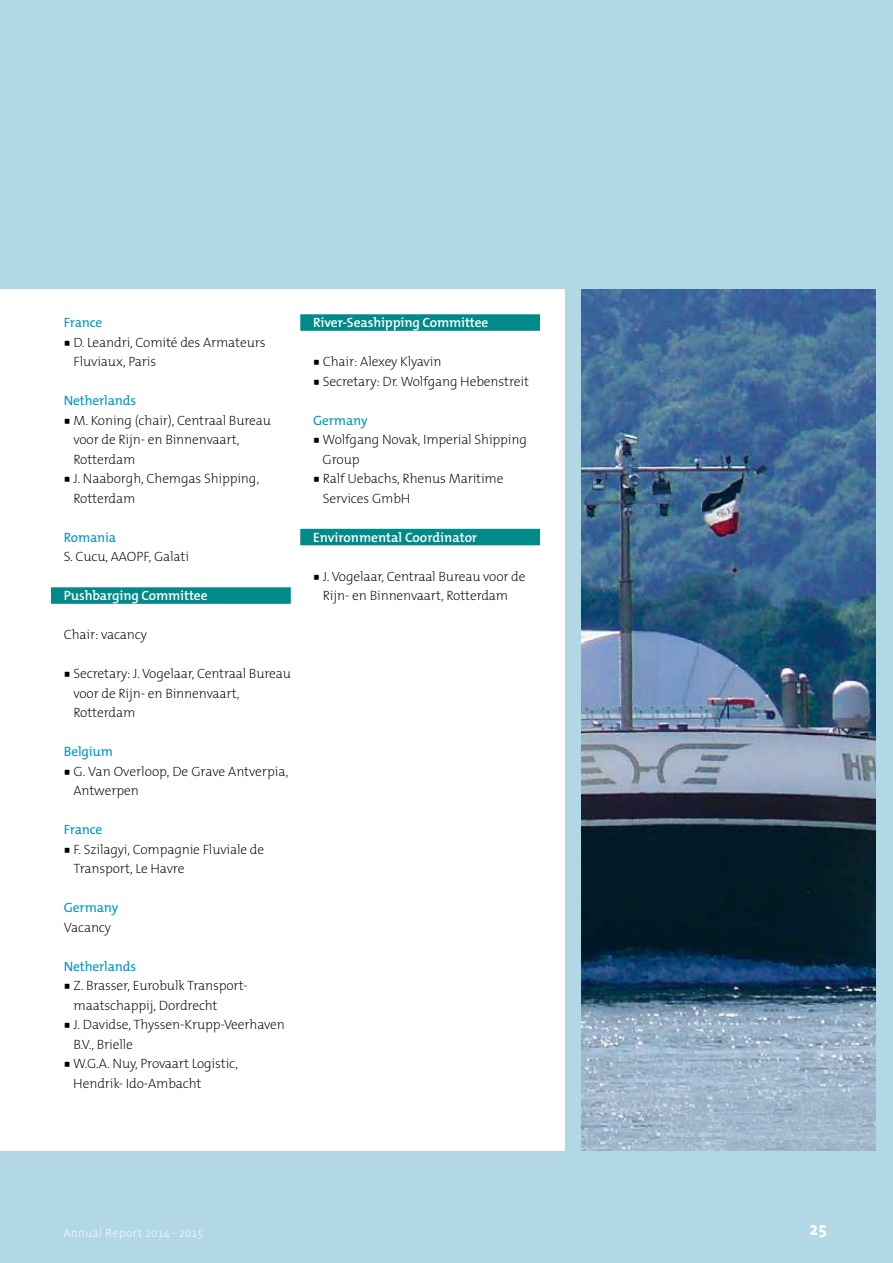
<style>
.page{position:relative;width:893px;height:1263px;background:#b1d8e4}
.page>*{position:absolute;margin:0;border:0;box-sizing:border-box;transform-origin:0 0}
.t1{font:700 18px "Vista Sans OT";color:#fff}
.t2{font:200 13.5px/19.5px "The Mix B W2";letter-spacing:-.01em;color:#000}
.t3{font:600 13.5px "The Mix B W6";letter-spacing:-.01em;color:#fff}
.t4{font:13.5px "The Mix B W5 Plain";letter-spacing:-.01em;color:#0098c1}
.t5{font:300 12px "Vista Sans OT";letter-spacing:.02em;color:#fff}
.s1{font-family:"Vista Sans OT";font-weight:700}
</style>
<div class="page">
<div style="left:0;top:289px;width:564px;height:861px;background:#fff"></div>
<div style="left:51px;top:587px;width:240px;height:17px;background:#008a89"></div>
<div style="left:300px;top:314px;width:240px;height:17px;background:#008a89"></div>
<div style="left:300px;top:529px;width:240px;height:16px;background:#008a89"></div>
<img style="left:581px;top:289px;width:295px;height:861px">
<p class="t4" style="left:64px;top:314px;width:40px">France</p>
<p class="t2" style="left:74px;top:332px;width:193px;text-indent:-10px"><span class="s1">N</span> D. Leandri, Comité des Armateurs<br>Fluviaux, Paris</p>
<p class="t4" style="left:64px;top:392px;width:74px">Netherlands</p>
<p class="t2" style="left:64px;top:410px;width:209px"><span class="s1">N</span> M. Koning (chair), Centraal Bureau</p>
<p class="t2" style="left:74px;top:430px;width:167px">voor de Rijn- en Binnenvaart,</p>
<p class="t2" style="left:74px;top:449px;width:63px">Rotterdam</p>
<p class="t2" style="left:64px;top:469px;width:197px"><span class="s1">N</span> J. Naaborgh, Chemgas Shipping,</p>
<p class="t2" style="left:74px;top:488px;width:63px">Rotterdam</p>
<p class="t4" style="left:64px;top:528px;width:54px">Romania</p>
<p class="t2" style="left:64px;top:547px;width:64px">S. Cucu, Aaopf</p>
<p class="t2" style="left:149px;top:547px;width:42px">, Galati</p>
<p class="t3" style="left:64px;top:587px;width:145px">Pushbarging Committee</p>
<p class="t2" style="left:64px;top:625px;width:85px">Chair: vacancy</p>
<p class="t2" style="left:74px;top:664px;width:219px;text-indent:-10px"><span class="s1">N</span> Secretary: J. Vogelaar, Centraal Bureau voor de Rijn- en Binnenvaart,<br>Rotterdam</p>
<p class="t4" style="left:64px;top:743px;width:51px">Belgium</p>
<p class="t2" style="left:74px;top:761px;width:216px;text-indent:-10px"><span class="s1">N</span> G. Van Overloop, De Grave Antverpia,<br>Antwerpen</p>
<p class="t4" style="left:64px;top:821px;width:40px">France</p>
<p class="t2" style="left:74px;top:839px;width:192px;text-indent:-10px"><span class="s1">N</span> F. Szilagyi, Compagnie Fluviale de<br>Transport, Le Havre</p>
<p class="t4" style="left:64px;top:899px;width:56px">Germany</p>
<p class="t2" style="left:64px;top:917px;width:49px">Vacancy</p>
<p class="t4" style="left:64px;top:957px;width:74px">Netherlands</p>
<p class="t2" style="left:64px;top:976px;width:185px"><span class="s1">N</span> Z. Brasser, Eurobulk Transport-</p>
<p class="t2" style="left:74px;top:995px;width:145px">maatschappij, Dordrecht</p>
<p class="t2" style="left:64px;top:1015px;width:223px"><span class="s1">N</span> J. Davidse, Thyssen-Krupp-Veerhaven</p>
<p class="t2" style="left:74px;top:1034px;width:61px">B.v., Brielle</p>
<p class="t2" style="left:64px;top:1054px;width:176px"><span class="s1">N</span> W.g.a. Nuy, Provaart Logistic,</p>
<p class="t2" style="left:73px;top:1073px;width:130px">Hendrik- Ido-Ambacht</p>
<p class="t3" style="left:313px;top:314px;width:177px">River-Seashipping Committee</p>
<p class="t2" style="left:313px;top:352px;width:217px"><span class="s1">N</span> Chair: Alexey Klyavin<br><span class="s1">N</span> Secretary: Dr. Wolfgang Hebenstreit</p>
<p class="t4" style="left:313px;top:411px;width:56px">Germany</p>
<p class="t2" style="left:313px;top:430px;width:215px"><span class="s1">N</span> Wolfgang Novak, Imperial Shipping</p>
<p class="t2" style="left:323px;top:449px;width:38px">Group</p>
<p class="t2" style="left:313px;top:469px;width:192px"><span class="s1">N</span> Ralf Uebachs, Rhenus Maritime</p>
<p class="t2" style="left:323px;top:488px;width:86px">Services Gmbh</p>
<p class="t3" style="left:313px;top:528px;width:166px">Environmental Coordinator</p>
<p class="t2" style="left:313px;top:566px;width:214px;text-align:center"><span class="s1">N</span> J. Vogelaar, Centraal Bureau voor de<br>Rijn- en Binnenvaart, Rotterdam</p>
<p class="t5" style="left:64px;top:1227px;width:141px">Annual Report 2014 - 2015</p>
<h1 class="t1" style="left:809px;top:1219px;width:19px">25</h1>
</div>
